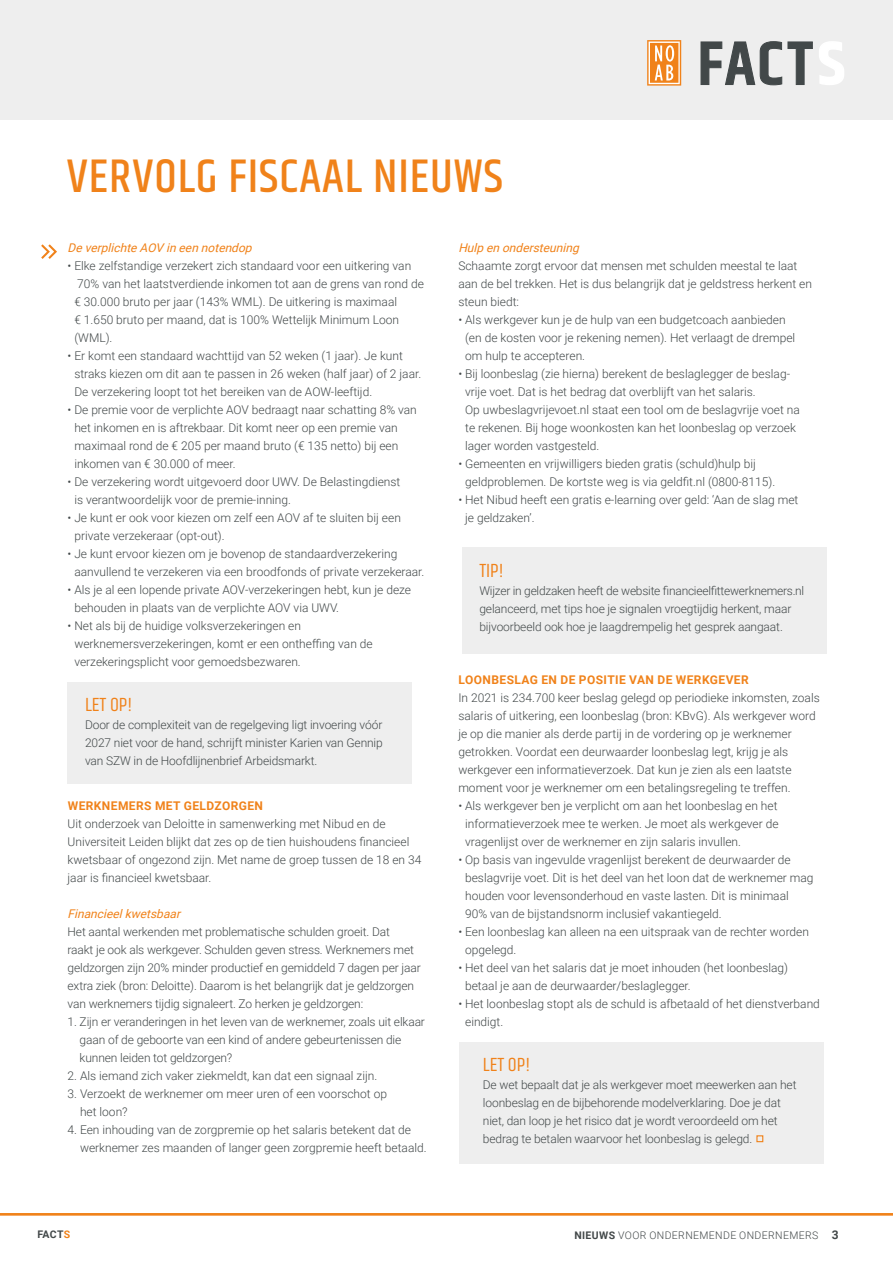
<style>
.page{position:relative;width:893px;height:1263px;background:#fff}
.page>*{position:absolute;margin:0;border:0;box-sizing:border-box;transform-origin:0 0}
.t1{font:500 47.85px "Khand";letter-spacing:.02em;color:#f0821a}
.t2{font:19.5px "Khand";color:#f0821a}
.t3{font:300 12px/18px "Roboto";color:#424849}
.t4{font:italic 12px "Roboto";color:#f0821a}
.t5{font:700 12px "Roboto";letter-spacing:.035em;color:#f0821a}
.t6{font:300 10.5px "Roboto";letter-spacing:.035em;color:#424849}
.t7{font:700 10.5px "Roboto";letter-spacing:.025em;color:#424849}
.s1{color:#f0821a}
.s2{font-weight:700}
.s3{font-weight:700;font-size:12px}
</style>
<div class="page">
<div style="left:0;top:0;width:893px;height:120px;background:#eee"></div>
<svg style="left:647px;top:40px;width:34px;height:46px;background:#f4a962"></svg>
<svg style="left:700px;top:41px;width:144px;height:45px"></svg>
<div style="left:67px;top:682px;width:345px;height:102px;background:#eee"></div>
<div style="left:459px;top:1042px;width:365px;height:122px;background:#eee"></div>
<svg style="left:756px;top:1135px;width:8px;height:8px"></svg>
<svg style="left:41px;top:244px;width:16px;height:15px"></svg>
<hr style="left:0;top:1213px;width:893px;height:3px;background:#f0821a">
<div style="left:462px;top:548px;width:364px;height:106px;background:#eee"></div>
<h1 class="t1" style="left:67px;top:146px;width:438px">VERVOLG FISCAAL NIEUWS</h1>
<p class="t4" style="left:68px;top:239px;width:189px">DeverplichteAOV ineennotendop</p>
<p class="t3" style="left:74px;top:256px;width:351px;text-indent:-7px">• Elke zelfstandige verzekert zich standaard voor een uitkering van 70% van het laatstverdiende inkomen tot aan de grens van rond de € 30.000 bruto per jaar (143% WML). De uitkering is maximaal<br>€ 1.650 bruto per maand, dat is 100% Wettelijk Minimum Loon (WML).</p>
<p class="t3" style="left:74px;top:346px;width:348px;text-indent:-7px">• Er komt een standaard wachttijd van 52 weken (1 jaar). Je kunt straks kiezen om dit aan te passen in 26 weken (half jaar) of 2 jaar.<br>De verzekering loopt tot het bereiken van de AOW-leeftijd.</p>
<p class="t3" style="left:74px;top:400px;width:344px;text-indent:-7px">• De premie voor de verplichte AOV bedraagt naar schatting 8% van het inkomen en is aftrekbaar. Dit komt neer op een premie van maximaal rond de € 205 per maand bruto (€ 135 netto) bij een inkomen van € 30.000 of meer.</p>
<p class="t3" style="left:74px;top:472px;width:328px;text-indent:-7px">• De verzekering wordt uitgevoerd door UWV. De Belastingdienst is verantwoordelijk voor de premie-inning.</p>
<p class="t3" style="left:74px;top:508px;width:328px;text-indent:-7px">• Je kunt er ook voor kiezen om zelf een AOV af te sluiten bij een private verzekeraar (opt-out).</p>
<p class="t3" style="left:74px;top:544px;width:352px;text-indent:-7px">• Je kunt ervoor kiezen om je bovenop de standaardverzekering aanvullend te verzekeren via een broodfonds of private verzekeraar.</p>
<p class="t3" style="left:74px;top:580px;width:338px;text-indent:-7px">• Als je al een lopende private AOV-verzekeringen hebt, kun je deze behouden in plaats van de verplichte AOV via UWV.</p>
<p class="t3" style="left:74px;top:616px;width:300px;text-indent:-7px">• Net als bij de huidige volksverzekeringen en werknemersverzekeringen, komt er een ontheffing van de verzekeringsplicht voor gemoedsbezwaren.</p>
<h2 class="t2" style="left:85px;top:693px;width:49px">LET OP!</h2>
<p class="t3" style="left:85px;top:716px;width:299px;text-align:justify">Door de complexiteit van de regelgeving ligt invoering vóór 2027 niet voor de hand, schrijft minister Karien van Gennip van SZW in de Hoofdlijnenbrief Arbeidsmarkt.</p>
<p class="t5" style="left:68px;top:797px;width:197px">WERKNEMERS MET GELDZORGEN</p>
<p class="t3" style="left:68px;top:814px;width:355px">Uit onderzoek van Deloitte in samenwerking met Nibud en de Universiteit Leiden blijkt dat zes op de tien huishoudens financieel kwetsbaar of ongezond zijn. Met name de groep tussen de 18 en 34 jaar is financieel kwetsbaar.</p>
<p class="t4" style="left:68px;top:905px;width:118px">Financieelkwetsbaar</p>
<p class="t3" style="left:68px;top:922px;width:355px">Het aantal werkenden met problematische schulden groeit. Dat<br>raakt je ook als werkgever. Schulden geven stress. Werknemers met geldzorgen zijn 20% minder productief en gemiddeld 7 dagen per jaar extra ziek (bron: Deloitte). Daarom is het belangrijk dat je geldzorgen van werknemers tijdig signaleert. Zo herken je geldzorgen:</p>
<p class="t3" style="left:80px;top:1012px;width:347px;text-indent:-12px">1. Zijn er veranderingen in het leven van de werknemer, zoals uit elkaar gaan of de geboorte van een kind of andere gebeurtenissen die kunnen leiden tot geldzorgen?</p>
<p class="t3" style="left:68px;top:1066px;width:311px">2. Als iemand zich vaker ziekmeldt, kan dat een signaal zijn.</p>
<p class="t3" style="left:80px;top:1084px;width:309px;text-indent:-12px">3. Verzoekt de werknemer om meer uren of een voorschot op het loon?</p>
<p class="t3" style="left:80px;top:1120px;width:348px;text-indent:-12px">4. Een inhouding van de zorgpremie op het salaris betekent dat de werknemer zes maanden of langer geen zorgpremie heeft betaald.</p>
<p class="t4" style="left:458px;top:239px;width:126px">Hulpenondersteuning</p>
<p class="t3" style="left:458px;top:256px;width:355px">Schaamte zorgt ervoor dat mensen met schulden meestal te laat aan de bel trekken. Het is dus belangrijk dat je geldstress herkent en steun biedt:</p>
<p class="t3" style="left:465px;top:310px;width:332px;text-indent:-7px">• Als werkgever kun je de hulp van een budgetcoach aanbieden (en de kosten voor je rekening nemen). Het verlaagt de drempel om hulp te accepteren.</p>
<p class="t3" style="left:465px;top:364px;width:336px;text-indent:-7px">• Bij loonbeslag (zie hierna) berekent de beslaglegger de beslag&shy;vrije voet. Dat is het bedrag dat overblijft van het salaris.<br>Op uwbeslagvrijevoet.nl staat een tool om de beslagvrije voet na te rekenen. Bij hoge woonkosten kan het loonbeslag op verzoek lager worden vastgesteld.</p>
<p class="t3" style="left:465px;top:454px;width:312px;text-indent:-7px">• Gemeenten en vrijwilligers bieden gratis (schuld)hulp bij geldproblemen. De kortste weg is via geldfit.nl (0800-8115).</p>
<p class="t3" style="left:465px;top:490px;width:335px;text-indent:-7px">• Het Nibud heeft een gratis e-learning over geld: ‘Aan de slag met je geldzaken’.</p>
<h2 class="t2" style="left:479px;top:558px;width:26px">TIP!</h2>
<p class="t3" style="left:479px;top:581px;width:326px">Wijzer in geldzaken heeft de website financieelfittewerknemers.nl gelanceerd, met tips hoe je signalen vroegtijdig herkent, maar bijvoorbeeld ook hoe je laagdrempelig het gesprek aangaat.</p>
<p class="t5" style="left:459px;top:671px;width:292px">LOONBESLAG EN DE POSITIE VAN DE WERKGEVER</p>
<p class="t3" style="left:458px;top:688px;width:363px">In 2021 is 234.700 keer beslag gelegd op periodieke inkomsten, zoals salaris of uitkering, een loonbeslag (bron: KBvG). Als werkgever word je op die manier als derde partij in de vordering op je werknemer getrokken. Voordat een deurwaarder loonbeslag legt, krijg je als werkgever een informatieverzoek. Dat kun je zien als een laatste moment voor je werknemer om een betalingsregeling te treffen.</p>
<p class="t3" style="left:465px;top:796px;width:315px;text-align:justify;text-indent:-7px">• Als werkgever ben je verplicht om aan het loonbeslag en het informatieverzoek mee te werken. Je moet als werkgever de vragenlijst over de werknemer en zijn salaris invullen.</p>
<p class="t3" style="left:465px;top:850px;width:350px;text-indent:-7px">• Op basis van ingevulde vragenlijst berekent de deurwaarder de beslagvrije voet. Dit is het deel van het loon dat de werknemer mag houden voor levensonderhoud en vaste lasten. Dit is minimaal 90% van de bijstandsnorm inclusief vakantiegeld.</p>
<p class="t3" style="left:465px;top:922px;width:345px;text-indent:-7px">• Een loonbeslag kan alleen na een uitspraak van de rechter worden opgelegd.</p>
<p class="t3" style="left:465px;top:958px;width:324px;text-indent:-7px">• Het deel van het salaris dat je moet inhouden (het loonbeslag) betaal je aan de deurwaarder/beslaglegger.</p>
<p class="t3" style="left:465px;top:994px;width:356px;text-indent:-7px">• Het loonbeslag stopt als de schuld is afbetaald of het dienstverband eindigt.</p>
<h2 class="t2" style="left:483px;top:1053px;width:49px">LET OP!</h2>
<p class="t3" style="left:483px;top:1075px;width:315px">De wet bepaalt dat je als werkgever moet meewerken aan het loonbeslag en de bijbehorende modelverklaring. Doe je dat niet, dan loop je het risico dat je wordt veroordeeld om het bedrag te betalen waarvoor het loonbeslag is gelegd.</p>
<p class="t7" style="left:37px;top:1227px;width:34px">FACT<span class="s1">S</span></p>
<p class="t6" style="left:574px;top:1228px;width:266px"><span class="s2">NIEUWS</span> VOOR ONDERNEMENDE ONDERNEMERS <span class="s3">3</span></p>
</div>
